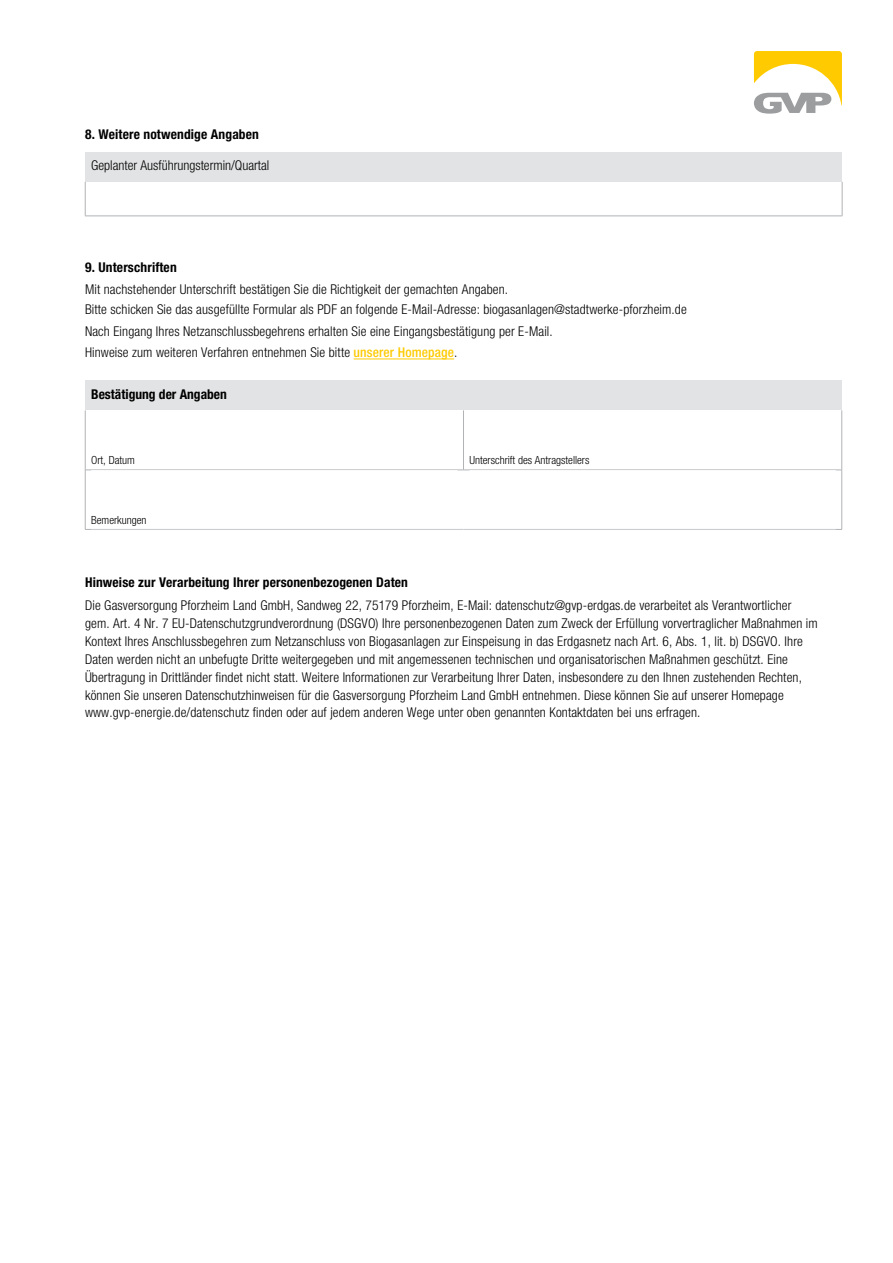
<style>
.page{position:relative;width:893px;height:1263px;background:#fff}
.page>*{position:absolute;margin:0;border:0;box-sizing:border-box;transform-origin:0 0}
.t1{font:300 condensed 13.5px/18px "Helvetica Neue LT Pro";letter-spacing:.01em;color:#000}
.t2{font:700 condensed 13.5px "Helvetica Neue LT Pro";letter-spacing:.01em;color:#000}
.t3{font:300 condensed 11.25px "Helvetica Neue LT Pro";color:#000}
.s1{font-weight:500;color:#feca00}
</style>
<div class="page">
<svg style="left:754px;top:51px;width:88px;height:63px"></svg>
<div style="left:85px;top:381px;width:757px;height:29px;background:#e2e3e4"></div>
<hr style="left:85px;top:410px;width:1px;height:60px;background:#b1b3b5">
<hr style="left:463px;top:410px;width:1px;height:60px;background:#b1b3b5">
<hr style="left:841px;top:410px;width:1px;height:60px;background:#b1b3b5">
<hr style="left:85px;top:470px;width:1px;height:59px;background:#b1b3b5">
<hr style="left:841px;top:470px;width:1px;height:59px;background:#b1b3b5">
<hr style="left:85px;top:470px;width:378px;height:1px;background:#b1b3b5">
<hr style="left:463px;top:470px;width:379px;height:1px;background:#b1b3b5">
<hr style="left:85px;top:529px;width:378px;height:1px;background:#b1b3b5">
<hr style="left:463px;top:529px;width:379px;height:1px;background:#b1b3b5">
<hr style="left:91px;top:470px;width:366px;height:1px;background:#fff">
<hr style="left:469px;top:470px;width:367px;height:1px;background:#fff">
<div style="left:85px;top:152px;width:757px;height:30px;background:#e2e3e4"></div>
<hr style="left:85px;top:182px;width:1px;height:34px;background:#b1b3b5">
<hr style="left:842px;top:182px;width:1px;height:34px;background:#b1b3b5">
<hr style="left:85px;top:216px;width:757px;height:1px;background:#b1b3b5">
<hr style="left:354px;top:359px;width:100px;height:1px;background:#feca00">
<p class="t2" style="left:85px;top:126px;width:175px">8. Weitere notwendige Angaben</p>
<p class="t1" style="left:91px;top:156px;width:180px">Geplanter Ausführungstermin/Quartal</p>
<p class="t2" style="left:85px;top:259px;width:93px">9. Unterschriften</p>
<p class="t1" style="left:85px;top:279px;width:603px;line-height:20px">Mit nachstehender Unterschrift bestätigen Sie die Richtigkeit der gemachten Angaben.<br>Bitte schicken Sie das ausgefüllte Formular als PDF an folgende E-Mail-Adresse: biogasanlagen@stadtwerke-pforzheim.de</p>
<p class="t1" style="left:85px;top:321px;width:469px;line-height:20.9px">Nach Eingang Ihres Netzanschlussbegehrens erhalten Sie eine Eingangsbestätigung per E-Mail.<br>Hinweise zum weiteren Verfahren entnehmen Sie bitte <span class="s1">unserer Homepage</span>.</p>
<p class="t2" style="left:91px;top:386px;width:137px">Bestätigung der Angaben</p>
<p class="t3" style="left:91px;top:454px;width:45px">Ort, Datum</p>
<p class="t3" style="left:469px;top:454px;width:121px">Unterschrift des Antragstellers</p>
<p class="t3" style="left:91px;top:513px;width:57px">Bemerkungen</p>
<p class="t2" style="left:85px;top:574px;width:324px">Hinweise zur Verarbeitung Ihrer personenbezogenen Daten</p>
<p class="t1" style="left:85px;top:596px;width:734px">Die Gasversorgung Pforzheim Land GmbH, Sandweg 22, 75179 Pforzheim, E-Mail: datenschutz@gvp-erdgas.de verarbeitet als Verantwortlicher gem. Art. 4 Nr. 7 EU-Datenschutzgrundverordnung (DSGVO) Ihre personenbezogenen Daten zum Zweck der Erfüllung vorvertraglicher Maßnahmen im Kontext Ihres Anschlussbegehren zum Netzanschluss von Biogasanlagen zur Einspeisung in das Erdgasnetz nach Art. 6, Abs. 1, lit. b) DSGVO. Ihre Daten werden nicht an unbefugte Dritte weitergegeben und mit angemessenen technischen und organisatorischen Maßnahmen geschützt. Eine Übertragung in Drittländer findet nicht statt. Weitere Informationen zur Verarbeitung Ihrer Daten, insbesondere zu den Ihnen zustehenden Rechten, können Sie unseren Datenschutzhinweisen für die Gasversorgung Pforzheim Land GmbH entnehmen. Diese können Sie auf unserer Homepage www.gvp-energie.de/datenschutz finden oder auf jedem anderen Wege unter oben genannten Kontaktdaten bei uns erfragen.</p>
</div>
